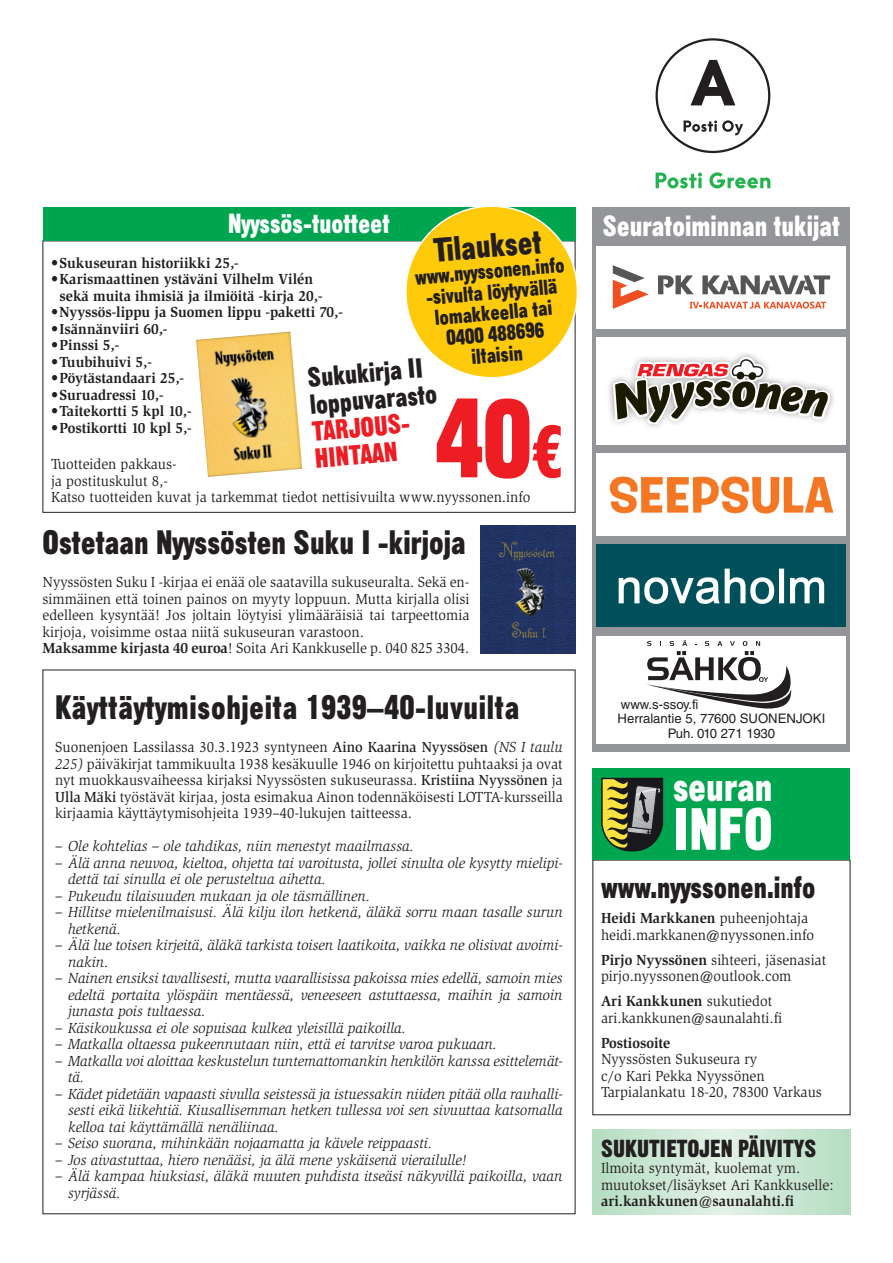
<style>
.page{position:relative;width:893px;height:1263px;background:#fff}
.page>*{position:absolute;margin:0;border:0;box-sizing:border-box;transform-origin:0 0}
.otsikko_pieni{font:108px "Gothic Thirteen Std";color:#ee1d23}
.otsikko{font:57.9px "Gothic Thirteen Std";color:#fff}
.otsikko-2{font:39.9px "Gothic Thirteen Std";color:#fff}
.otsikko_pieni-2{font:33px "Gothic Thirteen Std";color:#231f20}
.otsikko-3{font:33px "Gothic Thirteen Std";letter-spacing:.02em;color:#231f20}
.otsikko-4{font:30px "Gothic Thirteen Std";color:#231f20}
.otsikko-5{font:28.5px "Gothic Thirteen Std";color:#fff}
.otsikko_pieni-3{font:27px "Gothic Thirteen Std";color:#231f20}
.otsikko-6{font:27px "Gothic Thirteen Std";color:#fff}
.otsikko_pieni-4{font:27px "Gothic Thirteen Std";color:#ee1d23}
.otsikko_pieni-5{font:24px "Gothic Thirteen Std";color:#231f20}
.otsikko_pieni-6{font:21px/21px "Gothic Thirteen Std";color:#231f20;text-align:center}
.leipäteksti_ei_sis{font:italic 15px/16.5px "Slimbach Std";color:#231f20;scale:.95 1}
.leipäteksti_ei_sis-2{font:15px/16.5px "Slimbach Std";color:#231f20;scale:.95 1}
.leipäteksti_ei_sis-3{font:700 15px "Slimbach Std";color:#231f20;scale:.95 1}
.t1{font:13.2px "Helvetica LT Std";color:#231f20}
.s1{font-size:72px}
.s2{font-weight:700}
.s3{font-weight:500}
.s4{font-style:italic}
.s5{font-weight:400}
</style>
<div class="page">
<div style="left:592px;top:208px;width:258px;height:544px;background:#939598"></div>
<svg style="left:597px;top:544px;width:249px;height:83px;background:#1f656f"></svg>
<div style="left:597px;top:453px;width:249px;height:83px;background:#fff"></div>
<img style="left:609px;top:476px;width:225px;height:38px">
<div style="left:597px;top:337px;width:249px;height:108px;background:#fff"></div>
<div style="left:606px;top:351px;width:231px;height:80px;background:#231f20;opacity:.75"></div>
<svg style="left:613px;top:357px;width:217px;height:67px"></svg>
<svg style="left:615px;top:359px;width:213px;height:63px"></svg>
<div style="left:597px;top:636px;width:249px;height:108px;background:#fff"></div>
<svg style="left:647px;top:640px;width:145px;height:69px"></svg>
<div style="left:597px;top:246px;width:249px;height:82px;background:#fff"></div>
<svg style="left:613px;top:265px;width:36px;height:44px"></svg>
<svg style="left:658px;top:275px;width:36px;height:19px"></svg>
<svg style="left:702px;top:275px;width:128px;height:19px"></svg>
<svg style="left:690px;top:302px;width:136px;height:7px"></svg>
<svg style="left:656px;top:173px;width:46px;height:15px"></svg>
<svg style="left:698px;top:178px;width:4px;height:10px"></svg>
<svg style="left:709px;top:172px;width:61px;height:16px"></svg>
<svg style="left:655px;top:38px;width:115px;height:115px"></svg>
<div style="left:592px;top:769px;width:258px;height:91px;background:#00a54f"></div>
<svg style="left:601px;top:778px;width:62px;height:73px;background:#697045"></svg>
<svg style="left:592px;top:1129px;width:258px;height:85px;background:#cbe6d3"></svg>
<img style="left:481px;top:525px;width:94px;height:128px">
<div style="left:43px;top:208px;width:532px;height:33px;background:#00a54f"></div>
<svg style="left:402px;top:207px;width:175px;height:175px"></svg>
<img style="left:196px;top:332px;width:106px;height:145px">
<p class="otsikko-6" style="left:228px;top:207px;width:163px">Nyyssös-tuotteet</p>
<p class="leipäteksti_ei_sis-3" style="left:51px;top:254px;width:199px">•Sukuseuran historiikki 25,-</p>
<p class="leipäteksti_ei_sis-3" style="left:51px;top:270px;width:277px">•Karismaattinen ystäväni Vilhelm Vilén</p>
<p class="leipäteksti_ei_sis-3" style="left:60px;top:287px;width:278px">sekä muita ihmisiä ja ilmiöitä -kirja 20,-</p>
<p class="leipäteksti_ei_sis-3" style="left:51px;top:303px;width:309px">•Nyyssös-lippu ja Suomen lippu -paketti 70,-</p>
<p class="leipäteksti_ei_sis-3" style="left:51px;top:320px;width:124px">•Isännänviiri 60,-</p>
<p class="leipäteksti_ei_sis-3" style="left:51px;top:336px;width:73px">•Pinssi 5,-</p>
<p class="leipäteksti_ei_sis-3" style="left:51px;top:353px;width:108px">•Tuubihuivi 5,-</p>
<p class="leipäteksti_ei_sis-3" style="left:51px;top:369px;width:142px">•Pöytästandaari 25,-</p>
<p class="leipäteksti_ei_sis-3" style="left:51px;top:386px;width:120px">•Suruadressi 10,-</p>
<p class="leipäteksti_ei_sis-3" style="left:51px;top:402px;width:149px">•Taitekortti 5 kpl 10,-</p>
<p class="leipäteksti_ei_sis-3" style="left:51px;top:419px;width:150px">•Postikortti 10 kpl 5,-</p>
<p class="otsikko_pieni-2" style="left:432px;top:230px;width:110px;rotate:-5deg">Tilaukset</p>
<p class="otsikko_pieni-6" style="left:414px;top:267px;width:152px;rotate:-5deg">www.nyyssonen.info</p>
<p class="otsikko_pieni-6" style="left:425px;top:287px;width:133px;rotate:-5deg">-sivulta löytyvällä lomakkeella tai</p>
<p class="otsikko_pieni-6" style="left:446px;top:327px;width:99px;rotate:-5deg">0400 488696</p>
<p class="otsikko_pieni-6" style="left:471px;top:346px;width:53px;rotate:-5deg">iltaisin</p>
<p class="otsikko_pieni-3" style="left:306px;top:361px;width:117px;rotate:-5deg">Sukukirja II</p>
<p class="otsikko_pieni-3" style="left:309px;top:388px;width:129px;rotate:-5deg">loppuvarasto</p>
<p class="otsikko_pieni-4" style="left:311px;top:415px;width:104px;rotate:-5deg">TARJOUS-</p>
<p class="otsikko_pieni-4" style="left:313px;top:442px;width:84px;rotate:-5deg">HINTAAN</p>
<p class="otsikko_pieni" style="left:435px;top:372px;width:129px">40<span class="s1">€</span></p>
<p class="leipäteksti_ei_sis-2" style="left:51px;top:456px;width:134px">Tuotteiden pakkaus-</p>
<p class="leipäteksti_ei_sis-2" style="left:51px;top:473px;width:124px">ja postituskulut 8,-</p>
<p class="leipäteksti_ei_sis-2" style="left:51px;top:489px;width:506px">Katso tuotteiden kuvat ja tarkemmat tiedot nettisivuilta www.nyyssonen.info</p>
<p class="otsikko_pieni-2" style="left:43px;top:522px;width:425px">Ostetaan Nyyssösten Suku I -kirjoja</p>
<p class="leipäteksti_ei_sis-2" style="left:43px;top:574px;width:451px;text-align:justify">Nyyssösten Suku I -kirjaa ei enää ole saatavilla sukuseuralta. Sekä en&shy;simmäinen että toinen painos on myyty loppuun. Mutta kirjalla olisi edelleen kysyntää! Jos joltain löytyisi ylimääräisiä tai tarpeettomia kirjoja, voisimme ostaa niitä sukuseuran varastoon.</p>
<p class="leipäteksti_ei_sis-2" style="left:43px;top:640px;width:451px"><span class="s2">Maksamme kirjasta 40 euroa</span>! Soita Ari Kankkuselle p. 040 825 3304.</p>
<p class="otsikko-3" style="left:55px;top:687px;width:466px">Käyttäytymisohjeita 1939–40-luvuilta</p>
<p class="leipäteksti_ei_sis-2" style="left:55px;top:739px;width:536px;text-align:justify">Suonenjoen Lassilassa 30.3.1923 syntyneen <span class="s3">Aino Kaarina Nyyssösen</span> <span class="s4">(NS I taulu 225)</span> päiväkirjat tammikuulta 1938 kesäkuulle 1946 on kirjoitettu puhtaaksi ja ovat nyt muokkausvaiheessa kirjaksi Nyyssösten sukuseurassa. <span class="s3">Kristiina Nyyssönen</span> ja <span class="s3">Ulla Mäki</span> työstävät kirjaa, josta esimakua Ainon todennäköisesti LOTTA-kursseilla kirjaamia käyttäytymisohjeita 1939–40-lukujen taitteessa.</p>
<p class="leipäteksti_ei_sis" style="left:55px;top:838px;width:379px">– Ole kohtelias – ole tahdikas, niin menestyt maailmassa.</p>
<p class="leipäteksti_ei_sis" style="left:68px;top:854px;width:522px;text-indent:-13px">– Älä anna neuvoa, kieltoa, ohjetta tai varoitusta, jollei sinulta ole kysytty mielipi&shy;dettä tai sinulla ei ole perusteltua aihetta.</p>
<p class="leipäteksti_ei_sis" style="left:55px;top:887px;width:333px">– Pukeudu tilaisuuden mukaan ja ole täsmällinen.</p>
<p class="leipäteksti_ei_sis" style="left:68px;top:904px;width:522px;text-indent:-13px">– Hillitse mielenilmaisusi. Älä kilju ilon hetkenä, äläkä sorru maan tasalle surun hetkenä.</p>
<p class="leipäteksti_ei_sis" style="left:68px;top:937px;width:522px;text-indent:-13px">– Älä lue toisen kirjeitä, äläkä tarkista toisen laatikoita, vaikka ne olisivat avoimi&shy;nakin.</p>
<p class="leipäteksti_ei_sis" style="left:68px;top:970px;width:522px;text-align:justify;text-indent:-13px">– Nainen ensiksi tavallisesti, mutta vaarallisissa pakoissa mies edellä, samoin mies edeltä portaita ylöspäin mentäessä, veneeseen astuttaessa, maihin ja samoin junasta pois tultaessa.</p>
<p class="leipäteksti_ei_sis" style="left:55px;top:1019px;width:371px">– Käsikoukussa ei ole sopuisaa kulkea yleisillä paikoilla.</p>
<p class="leipäteksti_ei_sis" style="left:55px;top:1036px;width:467px">– Matkalla oltaessa pukeennutaan niin, että ei tarvitse varoa pukuaan.</p>
<p class="leipäteksti_ei_sis" style="left:68px;top:1052px;width:522px;text-indent:-13px">– Matkalla voi aloittaa keskustelun tuntemattomankin henkilön kanssa esittelemät&shy;tä.</p>
<p class="leipäteksti_ei_sis" style="left:68px;top:1085px;width:522px;text-align:justify;text-indent:-13px">– Kädet pidetään vapaasti sivulla seistessä ja istuessakin niiden pitää olla rauhalli&shy;sesti eikä liikehtiä. Kiusallisemman hetken tullessa voi sen sivuuttaa katsomalla kelloa tai käyttämällä nenäliinaa.</p>
<p class="leipäteksti_ei_sis" style="left:55px;top:1135px;width:398px">– Seiso suorana, mihinkään nojaamatta ja kävele reippaasti.</p>
<p class="leipäteksti_ei_sis" style="left:55px;top:1151px;width:435px">– Jos aivastuttaa, hiero nenääsi, ja älä mene yskäisenä vierailulle!</p>
<p class="leipäteksti_ei_sis" style="left:68px;top:1168px;width:522px;text-indent:-13px">– Älä kampaa hiuksiasi, äläkä muuten puhdista itseäsi näkyvillä paikoilla, vaan syrjässä.</p>
<p class="otsikko-5" style="left:603px;top:208px;width:239px">Seuratoiminnan tukijat</p>
<p class="t1" style="left:621px;top:696px;width:79px">www.s-ssoy.fi</p>
<p class="t1" style="left:618px;top:711px;width:209px">Herralantie 5, 77600 SUONENJOKI</p>
<p class="t1" style="left:668px;top:726px;width:109px">Puh. 010 271 1930</p>
<p class="otsikko-2" style="left:673px;top:762px;width:101px">seuran</p>
<p class="otsikko" style="left:673px;top:793px;width:101px">INFO</p>
<p class="otsikko-4" style="left:601px;top:869px;width:216px">www.nyyssonen.info</p>
<p class="leipäteksti_ei_sis-3" style="left:601px;top:909px;width:220px">Heidi Markkanen <span class="s5">puheenjohtaja</span></p>
<p class="leipäteksti_ei_sis-2" style="left:601px;top:926px;width:226px">heidi.markkanen@nyyssonen.info</p>
<p class="leipäteksti_ei_sis-2" style="left:601px;top:951px;width:239px"><span class="s2">Pirjo Nyyssönen</span> sihteeri, jäsenasiat</p>
<p class="leipäteksti_ei_sis-2" style="left:601px;top:968px;width:202px">pirjo.nyyssonen@outlook.com</p>
<p class="leipäteksti_ei_sis-2" style="left:601px;top:993px;width:192px"><span class="s2">Ari Kankkunen</span> sukutiedot ari.kankkunen@saunalahti.fi</p>
<p class="leipäteksti_ei_sis-3" style="left:601px;top:1033px;width:75px">Postiosoite</p>
<p class="leipäteksti_ei_sis-2" style="left:601px;top:1051px;width:166px">Nyyssösten Sukuseura ry</p>
<p class="leipäteksti_ei_sis-2" style="left:601px;top:1067px;width:174px">c/o Kari Pekka Nyyssönen</p>
<p class="leipäteksti_ei_sis-2" style="left:601px;top:1084px;width:234px">Tarpialankatu 18-20, 78300 Varkaus</p>
<p class="otsikko_pieni-5" style="left:601px;top:1133px;width:217px">SUKUTIETOJEN PÄIVITYS</p>
<p class="leipäteksti_ei_sis-2" style="left:601px;top:1160px;width:246px">Ilmoita syntymät, kuolemat ym. muutokset/lisäykset Ari Kankkuselle:</p>
<p class="leipäteksti_ei_sis-3" style="left:601px;top:1192px;width:205px">ari.kankkunen@saunalahti.fi</p>
</div>
